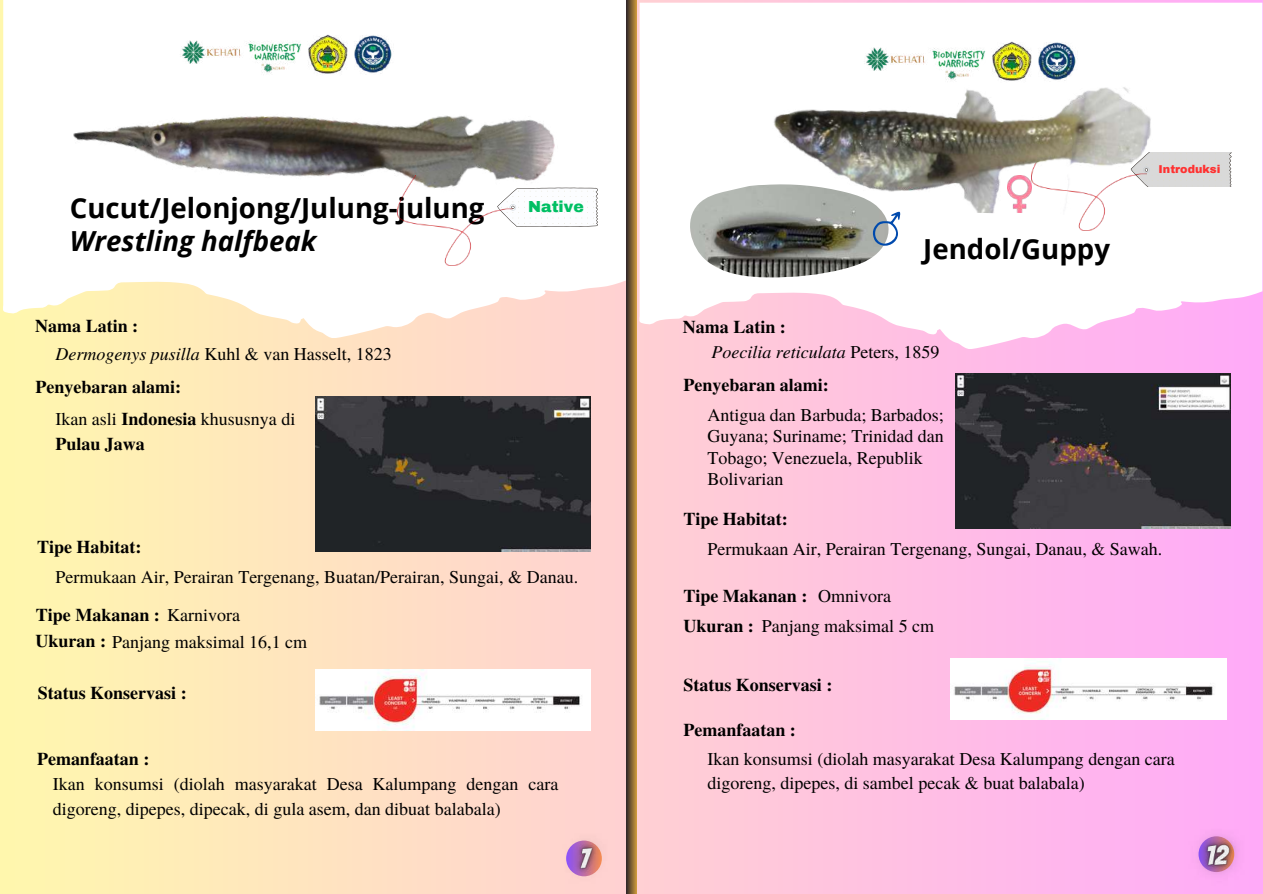
<style>
.page{position:relative;width:1263px;height:894px;background:#fff}
.page>*{position:absolute;margin:0;border:0;box-sizing:border-box;transform-origin:0 0}
.t1{font:700 27.6px "Open Sans";color:#000}
.t2{font:italic 700 27.6px "Open Sans";color:#000}
.t3{font:18px/21.3px "Te X Gyre Termes";color:#000}
.t4{font:700 18px "Te X Gyre Termes";color:#000}
.t5{font:italic 18px "Te X Gyre Termes";color:#000}
.t6{font:900 15.6px "Archivo";color:#00bf63}
.t7{font:900 11.1px "Archivo";color:#ff3131}
.s1{font-style:italic}
.s2{font-weight:700}
.s3{font-weight:400}
.s4{font-style:normal}
</style>
<div class="page">
<div style="left:0;top:0;width:1263px;height:893px;background:linear-gradient(to right,#fff7ad,#feaaf8)"></div>
<svg style="left:2px;top:0;width:624px;height:338px"></svg>
<svg style="left:626px;top:0;width:10px;height:893px;background:#6f5530"></svg>
<img style="left:315px;top:669px;width:276px;height:61px">
<img style="left:46px;top:26px;width:539px;height:241px">
<img style="left:315px;top:396px;width:276px;height:155px">
<svg style="left:513px;top:187px;width:85px;height:40px"></svg>
<img style="left:398px;top:176px;width:115px;height:90px">
<svg style="left:638px;top:3px;width:624px;height:346px"></svg>
<svg style="left:825px;top:36px;width:284px;height:21px"></svg>
<img style="left:859px;top:34px;width:222px;height:23px">
<img style="left:951px;top:658px;width:275px;height:60px">
<svg style="left:1186px;top:153px;width:45px;height:33px"></svg>
<img style="left:1031px;top:217px;width:115px;height:14px">
<img style="left:683px;top:183px;width:206px;height:95px">
<svg style="left:872px;top:217px;width:28px;height:31px"></svg>
<img style="left:762px;top:57px;width:424px;height:160px">
<img style="left:955px;top:373px;width:276px;height:155px">
<img style="left:1170px;top:805px;width:93px;height:88px">
<img style="left:544px;top:809px;width:83px;height:84px">
<h1 class="t1" style="left:70px;top:188px;width:416px">Cucut/Jelonjong/Julung-julung</h1>
<h1 class="t2" style="left:70px;top:222px;width:248px">Wrestling halfbeak</h1>
<p class="t4" style="left:35px;top:312px;width:104px">Nama Latin :</p>
<p class="t3" style="left:55px;top:342px;width:338px"><span class="s1">Dermogenys pusilla</span> Kuhl &amp; van Hasselt, 1823</p>
<p class="t4" style="left:36px;top:372px;width:147px">Penyebaran alami:</p>
<p class="t3" style="left:55px;top:406px;width:241px;line-height:24.8px">Ikan asli <span class="s2">Indonesia</span> khususnya di<br><span class="s2">Pulau Jawa</span></p>
<p class="t4" style="left:37px;top:533px;width:106px">Tipe Habitat:</p>
<p class="t6" style="left:528px;top:198px;width:57px">Native</p>
<p class="t3" style="left:55px;top:565px;width:524px">Permukaan Air, Perairan Tergenang, Buatan/Perairan, Sungai, &amp; Danau.</p>
<p class="t4" style="left:36px;top:601px;width:206px">Tipe Makanan : <span class="s3">Karnivora</span></p>
<p class="t3" style="left:36px;top:630px;width:273px"><span class="s2">Ukuran :</span> Panjang maksimal 16,1 cm</p>
<p class="t4" style="left:38px;top:679px;width:150px">Status Konservasi :</p>
<p class="t4" style="left:37px;top:744px;width:114px">Pemanfaatan :</p>
<p class="t3" style="left:53px;top:770px;width:507px;line-height:24.8px">Ikan konsumsi (diolah masyarakat Desa Kalumpang dengan cara digoreng, dipepes, dipecak, di gula asem, dan dibuat balabala)</p>
<p class="t4" style="left:683px;top:313px;width:104px">Nama Latin :</p>
<h1 class="t1" style="left:923px;top:229px;width:188px">Jendol/Guppy</h1>
<p class="t5" style="left:711px;top:338px;width:229px">Poecilia reticulata <span class="s4">Peters, 1859</span></p>
<p class="t4" style="left:683px;top:371px;width:147px">Penyebaran alami:</p>
<p class="t3" style="left:707px;top:403px;width:238px">Antigua dan Barbuda; Barbados;<br>Guyana; Suriname; Trinidad dan<br>Tobago; Venezuela, Republik<br>Bolivarian</p>
<p class="t4" style="left:683px;top:504px;width:106px">Tipe Habitat:</p>
<p class="t7" style="left:1159px;top:163px;width:63px">Introduksi</p>
<p class="t3" style="left:707px;top:537px;width:456px">Permukaan Air, Perairan Tergenang, Sungai, Danau, &amp; Sawah.</p>
<p class="t3" style="left:818px;top:584px;width:74px">Omnivora</p>
<p class="t4" style="left:683px;top:582px;width:125px">Tipe Makanan :</p>
<p class="t3" style="left:683px;top:614px;width:252px"><span class="s2">Ukuran :</span> Panjang maksimal 5 cm</p>
<p class="t4" style="left:683px;top:670px;width:150px">Status Konservasi :</p>
<p class="t4" style="left:683px;top:715px;width:114px">Pemanfaatan :</p>
<p class="t3" style="left:707px;top:745px;width:469px;line-height:24.8px">Ikan konsumsi (diolah masyarakat Desa Kalumpang dengan cara digoreng, dipepes, di sambel pecak &amp; buat balabala)</p>
</div>
